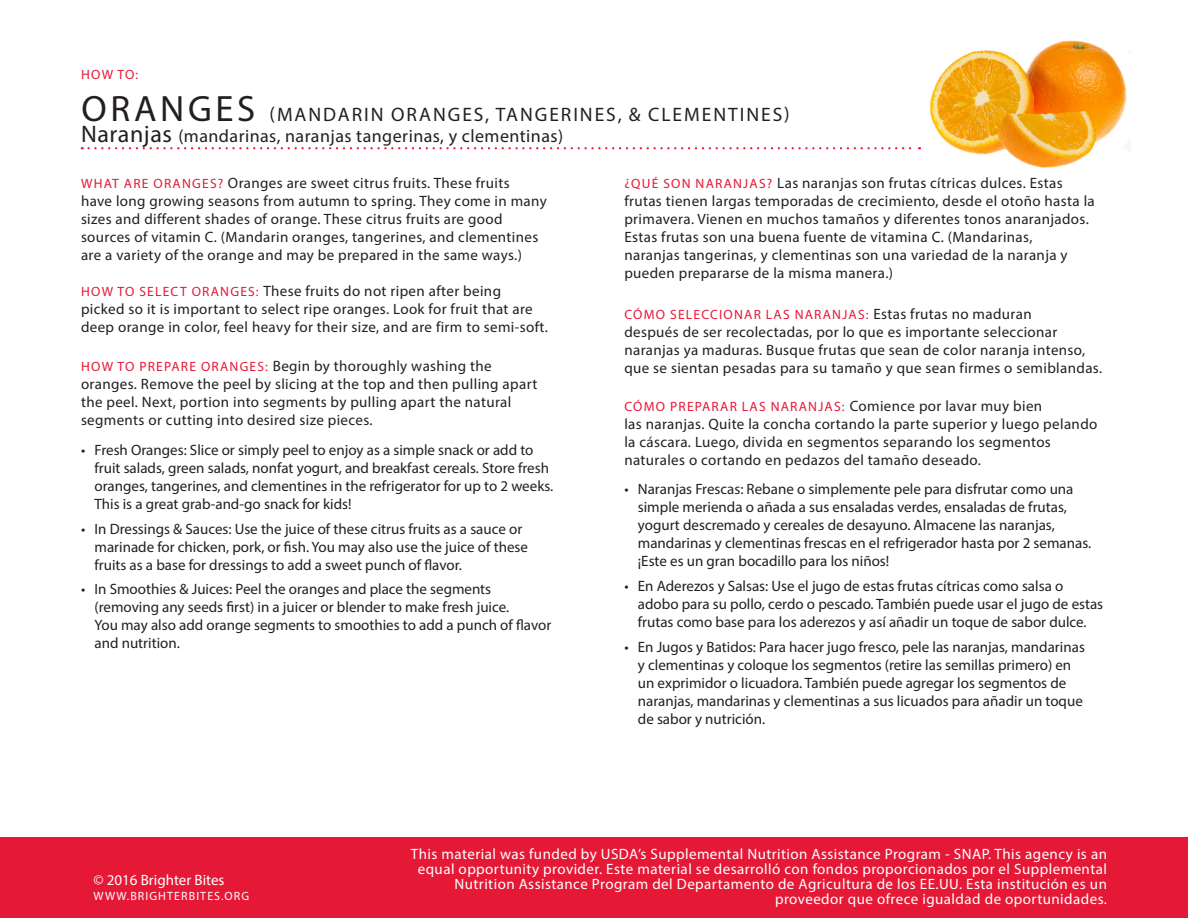
<style>
.page{position:relative;width:1188px;height:918px;background:#fff}
.page>*{position:absolute;margin:0;border:0;box-sizing:border-box;transform-origin:0 0}
.t1{font:19.5px "Myriad Pro";letter-spacing:.1em;color:#231f20}
.t2{font:18px "Myriad Pro";letter-spacing:.025em;color:#231f20}
.t3{font:15px/18px "Myriad Pro";letter-spacing:.01em;color:#231f20}
.t4{font:15px/15px "Myriad Pro";letter-spacing:.03em;color:#fff;text-align:right}
.t5{font:15px "Myriad Pro";color:#fff}
.t6{font:13.5px "Myriad Pro";letter-spacing:.09em;color:#e51836}
.t7{font:12px "Myriad Pro";letter-spacing:.09em;color:#fff}
.s1{font-size:36.75px}
.s2{font-size:24px}
.s3{font-size:13.5px;color:#e51836}
.s4{font-size:15px;color:#231f20}
</style>
<div class="page">
<img style="left:930px;top:40px;width:201px;height:128px">
<div style="left:0;top:838px;width:1188px;height:80px;background:#e51836"></div>
<svg style="left:89px;top:147px;width:831px;height:2px"></svg>
<p class="t6" style="left:81px;top:66px;width:59px">HOW TO:</p>
<p class="t1" style="left:81px;top:102px;width:710px"><span class="s1">ORANGES</span> (MANDARIN ORANGES, TANGERINES, &amp; CLEMENTINES)</p>
<p class="t2" style="left:81px;top:125px;width:484px"><span class="s2">Naranjas</span> (mandarinas, naranjas tangerinas, y clementinas)</p>
<p class="t3" style="left:81px;top:173px;width:467px"><span class="s3">WHAT ARE ORANGES?</span> Oranges are sweet citrus fruits. These fruits<br>have long growing seasons from autumn to spring. They come in many sizes and different shades of orange. These citrus fruits are good sources of vitamin C. (Mandarin oranges, tangerines, and clementines are a variety of the orange and may be prepared in the same ways.)</p>
<p class="t3" style="left:81px;top:282px;width:469px"><span class="s3">HOW TO SELECT ORANGES:</span> These fruits do not ripen after being picked so it is important to select ripe oranges. Look for fruit that are deep orange in color, feel heavy for their size, and are firm to semi-soft.</p>
<p class="t3" style="left:81px;top:357px;width:458px"><span class="s3">HOW TO PREPARE ORANGES:</span> Begin by thoroughly washing the oranges. Remove the peel by slicing at the top and then pulling apart the peel. Next, portion into segments by pulling apart the natural segments or cutting into desired size pieces.</p>
<p class="t3" style="left:94px;top:441px;width:460px;text-indent:-14px">• Fresh Oranges: Slice or simply peel to enjoy as a simple snack or add to fruit salads, green salads, nonfat yogurt, and breakfast cereals. Store fresh oranges, tangerines, and clementines in the refrigerator for up to 2 weeks.<br>This is a great grab-and-go snack for kids!</p>
<p class="t3" style="left:94px;top:519px;width:435px;text-indent:-14px">• In Dressings &amp; Sauces: Use the juice of these citrus fruits as a sauce or marinade for chicken, pork, or fish. You may also use the juice of these fruits as a base for dressings to add a sweet punch of flavor.</p>
<p class="t3" style="left:94px;top:580px;width:458px;text-indent:-14px">• In Smoothies &amp; Juices: Peel the oranges and place the segments (removing any seeds first) in a juicer or blender to make fresh juice.<br>You may also add orange segments to smoothies to add a punch of flavor and nutrition.</p>
<p class="t3" style="left:624px;top:173px;width:472px"><span class="s3">¿QUÉ SON NARANJAS?</span> Las naranjas son frutas cítricas dulces. Estas frutas tienen largas temporadas de crecimiento, desde el otoño hasta la primavera. Vienen en muchos tamaños y diferentes tonos anaranjados.<br>Estas frutas son una buena fuente de vitamina C. (Mandarinas,<br>naranjas tangerinas, y clementinas son una variedad de la naranja y pueden prepararse de la misma manera.)</p>
<p class="t6" style="left:625px;top:306px;width:409px">CÓMO SELECCIONAR LAS NARANJAS: <span class="s4">Estas frutas no maduran</span></p>
<p class="t3" style="left:624px;top:322px;width:479px">después de ser recolectadas, por lo que es importante seleccionar naranjas ya maduras. Busque frutas que sean de color naranja intenso, que se sientan pesadas para su tamaño y que sean firmes o semiblandas.</p>
<p class="t6" style="left:625px;top:398px;width:419px">CÓMO PREPARAR LAS NARANJAS: <span class="s4">Comience por lavar muy bien</span></p>
<p class="t3" style="left:624px;top:415px;width:475px">las naranjas. Quite la concha cortando la parte superior y luego pelando la cáscara. Luego, divida en segmentos separando los segmentos naturales o cortando en pedazos del tamaño deseado.</p>
<p class="t3" style="left:638px;top:480px;width:455px;text-indent:-14px">• Naranjas Frescas: Rebane o simplemente pele para disfrutar como una simple merienda o añada a sus ensaladas verdes, ensaladas de frutas, yogurt descremado y cereales de desayuno. Almacene las naranjas, mandarinas y clementinas frescas en el refrigerador hasta por 2 semanas. ¡Este es un gran bocadillo para los niños!</p>
<p class="t3" style="left:638px;top:577px;width:467px;text-indent:-14px">• En Aderezos y Salsas: Use el jugo de estas frutas cítricas como salsa o adobo para su pollo, cerdo o pescado. También puede usar el jugo de estas frutas como base para los aderezos y así añadir un toque de sabor dulce.</p>
<p class="t3" style="left:638px;top:638px;width:449px;text-indent:-14px">• En Jugos y Batidos: Para hacer jugo fresco, pele las naranjas, mandarinas y clementinas y coloque los segmentos (retire las semillas primero) en un exprimidor o licuadora. También puede agregar los segmentos de naranjas, mandarinas y clementinas a sus licuados para añadir un toque de sabor y nutrición.</p>
<p class="t5" style="left:94px;top:870px;width:132px">© 2016 Brighter Bites</p>
<p class="t7" style="left:94px;top:888px;width:157px">WWW.BRIGHTERBITES.ORG</p>
<p class="t4" style="left:411px;top:846px;width:698px">This material was funded by USDA’s Supplemental Nutrition Assistance Program - SNAP. This agency is an equal opportunity provider. Este material se desarrolló con fondos proporcionados por el Supplemental Nutrition Assistance Program del Departamento de Agricultura de los EE.UU. Esta institución es un proveedor que ofrece igualdad de oportunidades.</p>
</div>
